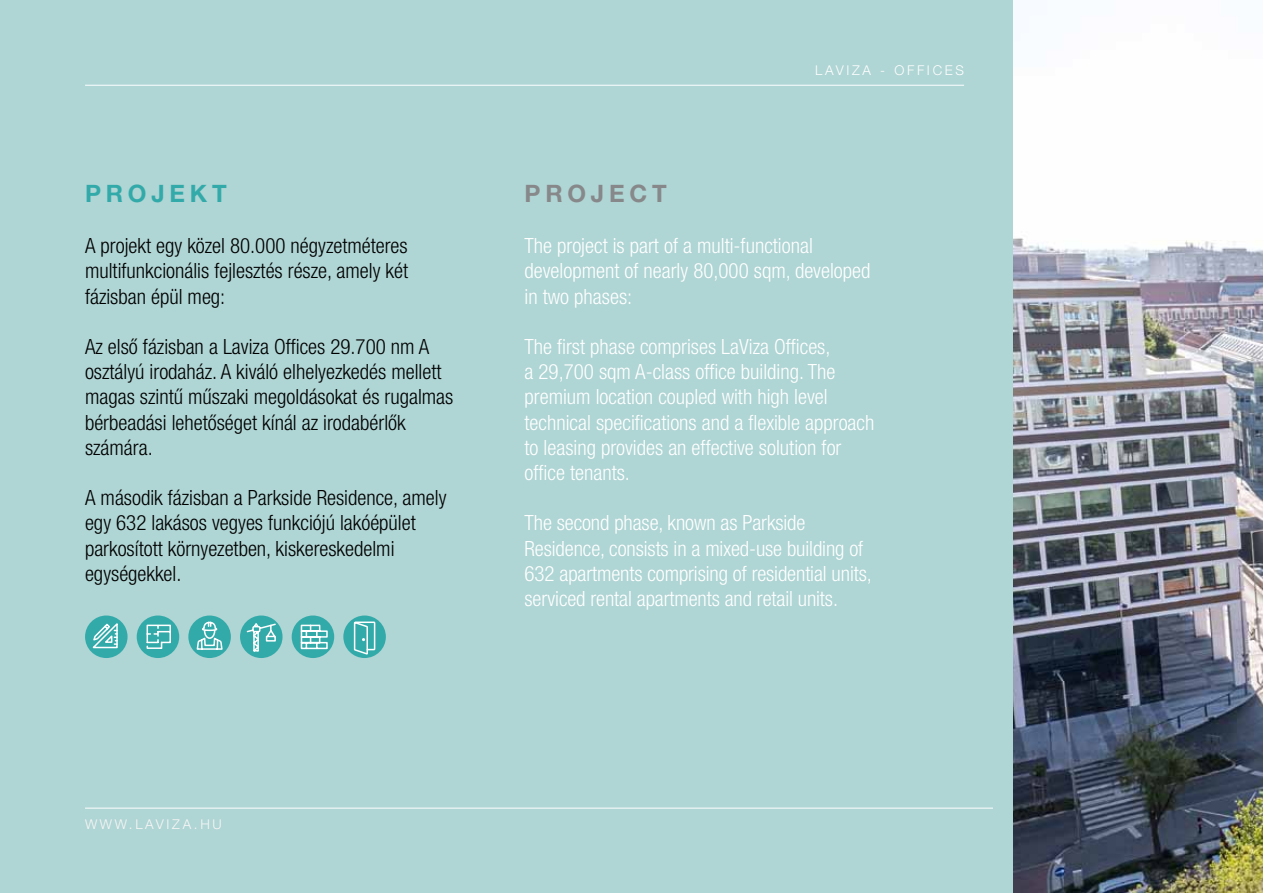
<style>
.page{position:relative;width:1263px;height:893px;background:#fff}
.page>*{position:absolute;margin:0;border:0;box-sizing:border-box;transform-origin:0 0}
.t1{font:700 24px "Helvetica Neue LT Pro";letter-spacing:.2em;color:#3aa}
.t2{font:700 24px "Helvetica Neue LT Pro";letter-spacing:.2em;color:#87888a}
.t3{font:300 condensed 21px/25.2px "Helvetica Neue LT Pro";color:#fff}
.t4{font:300 condensed 21px/25.2px "Helvetica Neue LT Pro";color:#000}
.t5{font:300 13.5px "Helvetica Neue LT Pro";letter-spacing:.2em;color:#fff}
.t6{font:300 13.5px "Helvetica Neue LT Pro";letter-spacing:.2em;color:#f9f7f6}
</style>
<div class="page">
<div style="left:0;top:0;width:1261px;height:893px;background:#afd5d4"></div>
<hr style="left:85px;top:85px;width:879px;height:1px;background:#fff">
<hr style="left:85px;top:808px;width:908px;height:1px;background:#fff">
<div style="left:137px;top:615px;width:42px;height:43px;background:#3aa;border-radius:50%"></div>
<div style="left:343px;top:615px;width:43px;height:43px;background:#3aa;border-radius:50%"></div>
<div style="left:188px;top:615px;width:43px;height:43px;background:#3aa;border-radius:50%"></div>
<div style="left:240px;top:615px;width:43px;height:43px;background:#3aa;border-radius:50%"></div>
<div style="left:85px;top:615px;width:43px;height:43px;background:#3aa;border-radius:50%"></div>
<div style="left:292px;top:615px;width:42px;height:43px;background:#3aa;border-radius:50%"></div>
<svg style="left:90px;top:622px;width:28px;height:27px"></svg>
<svg style="left:146px;top:624px;width:25px;height:25px"></svg>
<svg style="left:196px;top:619px;width:28px;height:31px"></svg>
<svg style="left:246px;top:621px;width:31px;height:31px"></svg>
<svg style="left:300px;top:624px;width:28px;height:26px"></svg>
<svg style="left:353px;top:621px;width:23px;height:34px"></svg>
<img style="left:1013px;top:0;width:250px;height:893px">
<p class="t5" style="left:815px;top:62px;width:11px">LAV</p>
<p class="t5" style="left:846px;top:62px;width:98px">IZA - OFFICES</p>
<p class="t1" style="left:85px;top:179px;width:143px">PROJEKT</p>
<p class="t2" style="left:525px;top:179px;width:144px">PROJECT</p>
<p class="t4" style="left:85px;top:233px;width:325px;text-align:justify">A projekt egy közel 80.000 négyzetméteres multifunkcionális fejlesztés része, amely két fázisban épül meg:</p>
<p class="t4" style="left:85px;top:334px;width:370px">Az első fázisban a Laviza Offices 29.700 nm A osztályú irodaház. A kiváló elhelyezkedés mellett magas szintű műszaki megoldásokat és rugalmas bérbeadási lehetőséget kínál az irodabérlők számára.</p>
<p class="t4" style="left:85px;top:485px;width:363px">A második fázisban a Parkside Residence, amely egy 632 lakásos vegyes funkciójú lakóépület parkosított környezetben, kiskereskedelmi egységekkel.</p>
<p class="t3" style="left:525px;top:233px;width:347px">The project is part of a multi-functional development of nearly 80,000 sqm, developed in two phases:</p>
<p class="t3" style="left:525px;top:334px;width:351px">The first phase comprises LaViza Offices,<br>a 29,700 sqm A-class office building. The premium location coupled with high level technical specifications and a flexible approach to leasing provides an effective solution for office tenants.</p>
<p class="t3" style="left:525px;top:510px;width:349px">The second phase, known as Parkside Residence, consists in a mixed-use building of 632 apartments comprising of residential units, serviced rental apartments and retail units.</p>
<p class="t6" style="left:85px;top:815px;width:61px">WWW.LAV</p>
<p class="t6" style="left:167px;top:815px;width:57px">IZA.H U</p>
</div>
